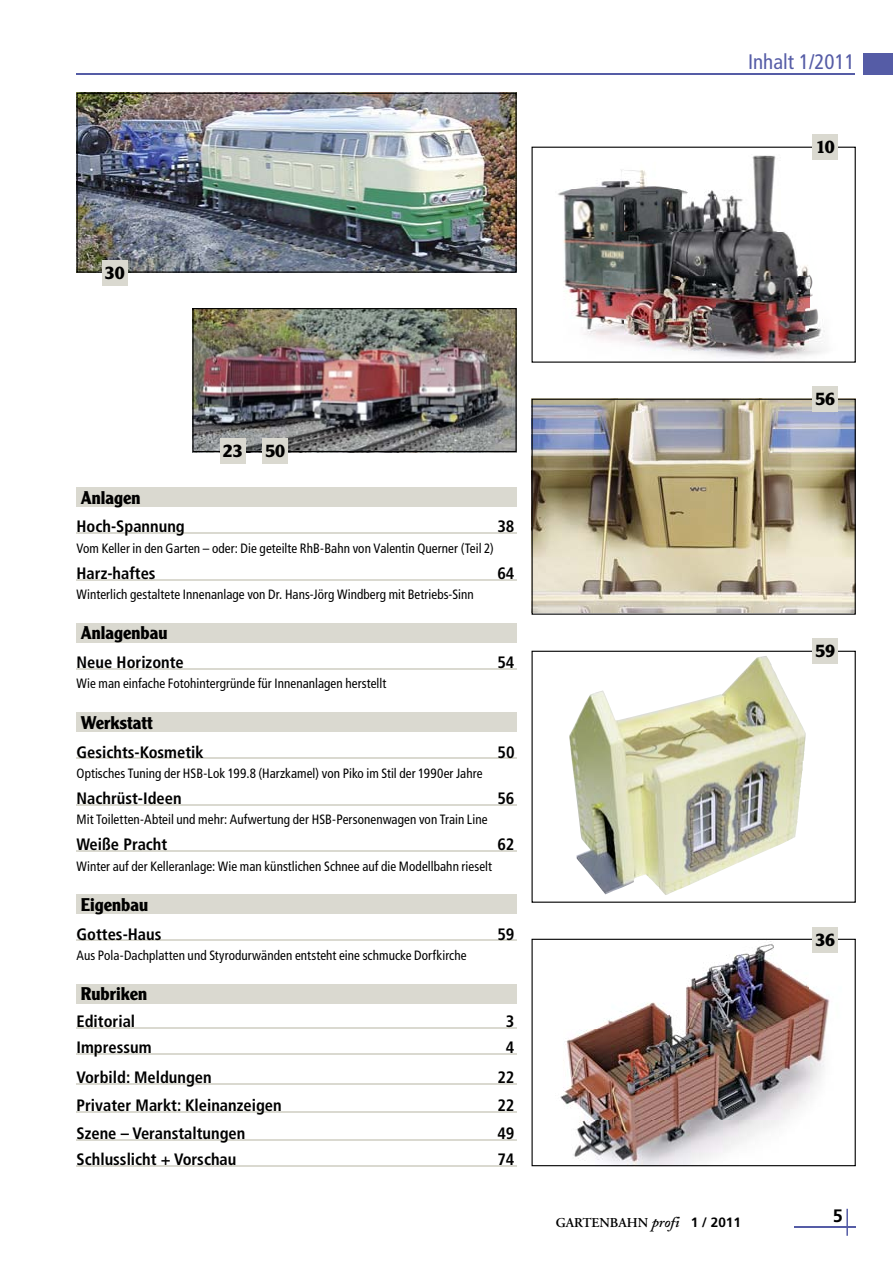
<style>
.page{position:relative;width:893px;height:1263px;background:#fff}
.page>*{position:absolute;margin:0;border:0;box-sizing:border-box;transform-origin:0 0}
.t1{font:condensed 21px "Frutiger LT";color:#555ca6}
.t2{font:700 18px "Clearface Gothic LH";color:#000}
.t3{font:700 18px "Frutiger LT";color:#000}
.t4{font:700 condensed 16.5px "Frutiger LT";color:#000}
.t5{font:condensed 13.5px "Frutiger LT";letter-spacing:.005em;color:#000}
.t6{font:600 13.5px "Adobe Garamond Pro";color:#000}
.s1{font-family:"Adobe Caslon";font-style:italic;font-size:15px}
.s2{font-family:"Frutiger LT";font-weight:700}
</style>
<div class="page">
<hr style="left:794px;top:1226px;width:61px;height:1px;background:#555ca6">
<hr style="left:846px;top:1209px;width:2px;height:27px;background:#555ca6">
<div style="left:863px;top:53px;width:30px;height:22px;background:#555ca6"></div>
<hr style="left:76px;top:73px;width:779px;height:2px;background:#555ca6">
<img style="left:77px;top:93px;width:440px;height:180px">
<div style="left:77px;top:487px;width:440px;height:20px;background:#dad9d0"></div>
<hr style="left:77px;top:532px;width:440px;height:2px;background:#dad9d0">
<hr style="left:77px;top:579px;width:440px;height:1px;background:#dad9d0">
<div style="left:77px;top:623px;width:440px;height:19px;background:#dad9d0"></div>
<hr style="left:77px;top:668px;width:440px;height:2px;background:#dad9d0">
<div style="left:77px;top:712px;width:440px;height:20px;background:#dad9d0"></div>
<hr style="left:77px;top:757px;width:440px;height:2px;background:#dad9d0">
<hr style="left:77px;top:804px;width:440px;height:1px;background:#dad9d0">
<hr style="left:77px;top:850px;width:440px;height:2px;background:#dad9d0">
<div style="left:77px;top:894px;width:440px;height:20px;background:#dad9d0"></div>
<hr style="left:77px;top:939px;width:440px;height:2px;background:#dad9d0">
<div style="left:77px;top:984px;width:440px;height:19px;background:#dad9d0"></div>
<hr style="left:77px;top:1027px;width:440px;height:1px;background:#dad9d0">
<hr style="left:77px;top:1053px;width:440px;height:1px;background:#dad9d0">
<hr style="left:77px;top:1083px;width:440px;height:1px;background:#dad9d0">
<hr style="left:77px;top:1111px;width:440px;height:1px;background:#dad9d0">
<hr style="left:77px;top:1139px;width:440px;height:2px;background:#dad9d0">
<hr style="left:77px;top:1165px;width:440px;height:2px;background:#dad9d0">
<img style="left:531px;top:939px;width:325px;height:227px">
<img style="left:531px;top:147px;width:325px;height:216px">
<img style="left:531px;top:399px;width:325px;height:216px">
<div style="left:812px;top:134px;width:26px;height:25px;background:#dad9d0"></div>
<div style="left:102px;top:260px;width:26px;height:25px;background:#dad9d0"></div>
<div style="left:812px;top:386px;width:26px;height:25px;background:#dad9d0"></div>
<img style="left:192px;top:308px;width:325px;height:144px">
<svg style="left:531px;top:651px;width:325px;height:252px"></svg>
<div style="left:812px;top:638px;width:26px;height:25px;background:#dad9d0"></div>
<div style="left:812px;top:927px;width:26px;height:25px;background:#dad9d0"></div>
<div style="left:263px;top:438px;width:25px;height:26px;background:#dad9d0"></div>
<div style="left:220px;top:438px;width:26px;height:26px;background:#dad9d0"></div>
<h2 class="t2" style="left:105px;top:262px;width:21px">30</h2>
<h1 class="t1" style="left:748px;top:49px;width:108px">Inhalt 1/2011</h1>
<h2 class="t2" style="left:816px;top:136px;width:20px">10</h2>
<h2 class="t2" style="left:223px;top:441px;width:21px">23</h2>
<h2 class="t2" style="left:265px;top:441px;width:21px">50</h2>
<h2 class="t2" style="left:81px;top:487px;width:61px">Anlagen</h2>
<p class="t4" style="left:77px;top:517px;width:110px">Hoch-Spannung</p>
<p class="t4" style="left:497px;top:517px;width:19px">38</p>
<p class="t5" style="left:77px;top:540px;width:419px">Vom Keller in den Garten – oder: Die geteilte RhB-Bahn von Valentin Querner (Teil 2)</p>
<p class="t4" style="left:77px;top:563px;width:81px">Harz-haftes</p>
<p class="t4" style="left:497px;top:563px;width:19px">64</p>
<p class="t5" style="left:77px;top:586px;width:399px">Winterlich gestaltete Innenanlage von Dr. Hans-Jörg Windberg mit Betriebs-Sinn</p>
<h2 class="t2" style="left:81px;top:623px;width:88px">Anlagenbau</h2>
<p class="t4" style="left:77px;top:653px;width:109px">Neue Horizonte</p>
<p class="t4" style="left:497px;top:653px;width:19px">54</p>
<p class="t5" style="left:77px;top:676px;width:311px">Wie man einfache Fotohintergründe für Innenanlagen herstellt</p>
<h2 class="t2" style="left:81px;top:712px;width:74px">Werkstatt</h2>
<p class="t4" style="left:77px;top:742px;width:129px">Gesichts-Kosmetik</p>
<p class="t4" style="left:497px;top:742px;width:19px">50</p>
<p class="t5" style="left:77px;top:765px;width:407px">Optisches Tuning der HSB-Lok 199.8 (Harzkamel) von Piko im Stil der 1990er Jahre</p>
<p class="t4" style="left:77px;top:788px;width:107px">Nachrüst-Ideen</p>
<p class="t4" style="left:497px;top:788px;width:19px">56</p>
<p class="t5" style="left:77px;top:812px;width:413px">Mit Toiletten-Abteil und mehr: Aufwertung der HSB-Personenwagen von Train Line</p>
<p class="t4" style="left:77px;top:835px;width:92px">Weiße Pracht</p>
<p class="t4" style="left:497px;top:835px;width:19px">62</p>
<p class="t5" style="left:77px;top:858px;width:417px">Winter auf der Kelleranlage: Wie man künstlichen Schnee auf die Modellbahn rieselt</p>
<h2 class="t2" style="left:81px;top:894px;width:69px">Eigenbau</h2>
<p class="t4" style="left:77px;top:924px;width:86px">Gottes-Haus</p>
<p class="t4" style="left:497px;top:924px;width:19px">59</p>
<p class="t5" style="left:77px;top:947px;width:392px">Aus Pola-Dachplatten und Styrodurwänden entsteht eine schmucke Dorfkirche</p>
<h2 class="t2" style="left:81px;top:983px;width:68px">Rubriken</h2>
<p class="t4" style="left:77px;top:1011px;width:60px">Editorial</p>
<p class="t4" style="left:506px;top:1011px;width:10px">3</p>
<p class="t4" style="left:77px;top:1037px;width:77px">Impressum</p>
<p class="t4" style="left:506px;top:1037px;width:10px">4</p>
<p class="t4" style="left:77px;top:1067px;width:137px">Vorbild: Meldungen</p>
<p class="t4" style="left:497px;top:1067px;width:19px">22</p>
<p class="t4" style="left:77px;top:1095px;width:207px">Privater Markt: Kleinanzeigen</p>
<p class="t4" style="left:497px;top:1095px;width:19px">22</p>
<p class="t4" style="left:77px;top:1123px;width:170px">Szene – Veranstaltungen</p>
<p class="t4" style="left:497px;top:1123px;width:19px">49</p>
<p class="t4" style="left:77px;top:1150px;width:161px">Schlusslicht + Vorschau</p>
<p class="t4" style="left:497px;top:1150px;width:19px">74</p>
<p class="t6" style="left:556px;top:1214px;width:187px">GARTENBAHN <span class="s1">profi</span> <span class="s2">1 / 2011</span></p>
<h2 class="t2" style="left:815px;top:388px;width:21px">56</h2>
<h2 class="t2" style="left:815px;top:640px;width:21px">59</h2>
<h2 class="t2" style="left:815px;top:929px;width:21px">36</h2>
<h2 class="t3" style="left:833px;top:1205px;width:12px">5</h2>
</div>
